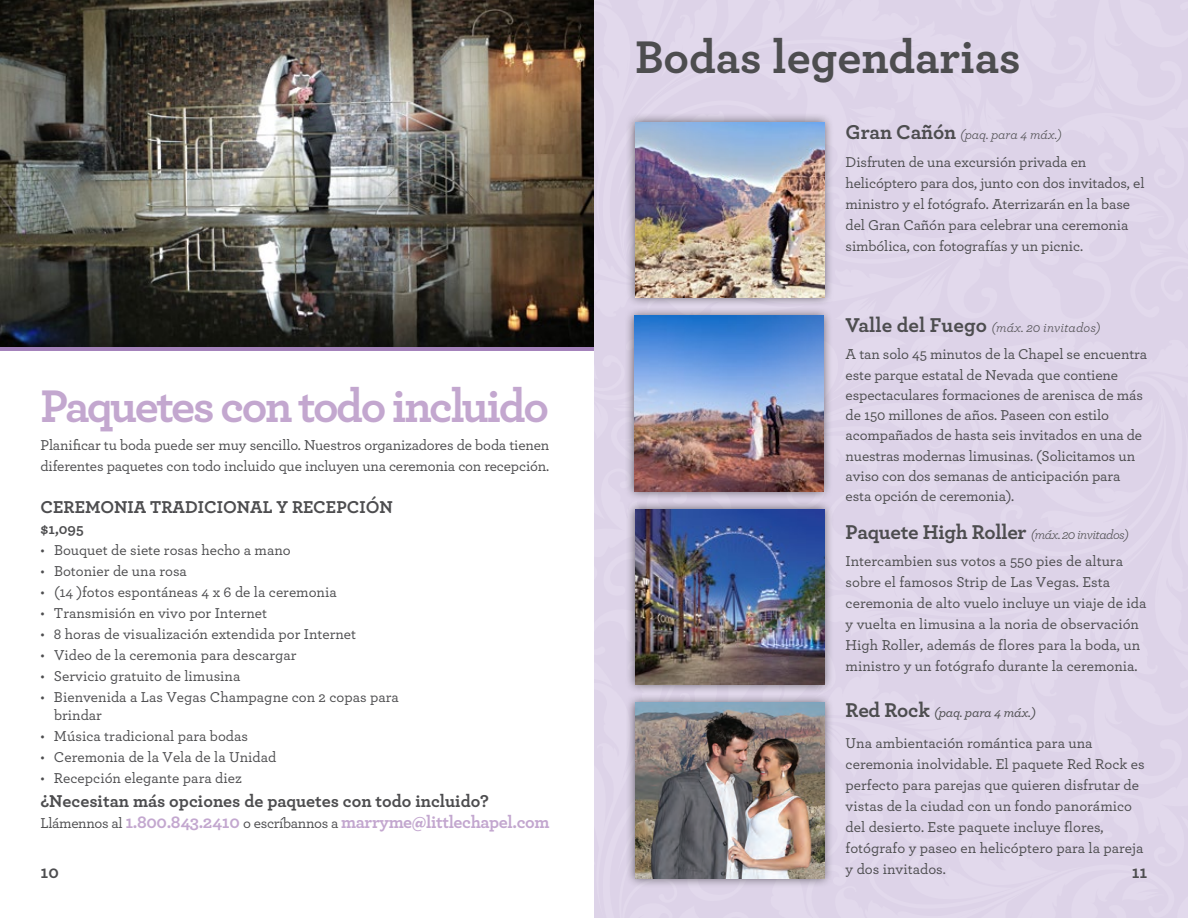
<style>
.page{position:relative;width:1188px;height:918px;background:#fff}
.page>*{position:absolute;margin:0;border:0;box-sizing:border-box;transform-origin:0 0}
.t1{font:700 48px "Archer";letter-spacing:-.05em;color:#c3a7cf}
.t2{font:700 48px "Archer";color:#4d4d4f}
.t3{font:700 21px "Archer";letter-spacing:-.015em;color:#4d4d4f}
.t4{font:700 18px/21px "Archer";color:#4d4d4f}
.t5{font:500 15px/21px "Archer";color:#4d4d4f}
.t6{font:700 15px "Archer";color:#4d4d4f}
.t7{font:italic 13.5px "Archer";color:#4d4d4f}
.t8{font:italic 500 13.5px "Archer";letter-spacing:-.02em;color:#4d4d4f}
.s1{font-weight:700;font-style:normal;font-size:21px}
.s2{font-weight:400;font-style:italic;font-size:13.5px}
.s3{font-weight:500;font-size:15px}
.s4{color:#c3a7cf}
</style>
<div class="page">
<div style="left:594px;top:0;width:594px;height:918px;background:#ddd3e8"></div>
<div style="left:625px;top:693px;width:209px;height:195px;background:#000;opacity:.55"></div>
<div style="left:625px;top:499px;width:209px;height:195px;background:#000;opacity:.55"></div>
<img style="left:635px;top:509px;width:189px;height:176px">
<div style="left:625px;top:306px;width:208px;height:195px;background:#000;opacity:.55"></div>
<img style="left:634px;top:316px;width:190px;height:175px">
<div style="left:625px;top:112px;width:209px;height:195px;background:#000;opacity:.55"></div>
<img style="left:635px;top:122px;width:189px;height:176px">
<hr style="left:0;top:347px;width:594px;height:4px;background:#a482bb">
<img style="left:0;top:0;width:594px;height:347px">
<img style="left:635px;top:703px;width:189px;height:175px">
<h1 class="t2" style="left:635px;top:19px;width:387px">Bodas legendarias</h1>
<p class="t7" style="left:846px;top:125px;width:218px"><span class="s1">Gran Cañón</span> (paq. para 4 máx.)</p>
<p class="t5" style="left:846px;top:150px;width:300px">Disfruten de una excursión privada en helicóptero para dos, junto con dos invitados, el ministro y el fotógrafo. Aterrizarán en la base del Gran Cañón para celebrar una ceremonia simbólica, con fotografías y un picnic.</p>
<p class="t7" style="left:846px;top:318px;width:256px"><span class="s1">Valle del Fuego</span> (máx. 20 invitados)</p>
<p class="t5" style="left:846px;top:343px;width:303px;line-height:20.2px">A tan solo 45 minutos de la Chapel se encuentra este parque estatal de Nevada que contiene espectaculares formaciones de arenisca de más de 150 millones de años. Paseen con estilo acompañados de hasta seis invitados en una de nuestras modernas limusinas. (Solicitamos un aviso con dos semanas de anticipación para esta opción de ceremonia).</p>
<h2 class="t3" style="left:846px;top:515px;width:285px">Paquete High Roller <span class="s2">(máx. 20 invitados)</span></h2>
<p class="t5" style="left:846px;top:550px;width:302px">Intercambien sus votos a 550 pies de altura sobre el famosos Strip de Las Vegas. Esta ceremonia de alto vuelo incluye un viaje de ida y vuelta en limusina a la noria de observación High Roller, además de flores para la boda, un ministro y un fotógrafo durante la ceremonia.</p>
<p class="t8" style="left:846px;top:702px;width:192px"><span class="s1">Red Rock</span> (paq. para 4 máx.)</p>
<p class="t5" style="left:846px;top:731px;width:300px">Una ambientación romántica para una ceremonia inolvidable. El paquete Red Rock es perfecto para parejas que quieren disfrutar de vistas de la ciudad con un fondo panorámico del desierto. Este paquete incluye flores, fotógrafo y paseo en helicóptero para la pareja y dos invitados.</p>
<h1 class="t1" style="left:40px;top:369px;width:510px">Paquetes con todo incluido</h1>
<p class="t5" style="left:40px;top:434px;width:510px">Planificar tu boda puede ser muy sencillo. Nuestros organizadores de boda tienen diferentes paquetes con todo incluido que incluyen una ceremonia con recepción.</p>
<p class="t4" style="left:40px;top:495px;width:354px">CEREMONIA TRADICIONAL Y RECEPCIÓN</p>
<p class="t6" style="left:40px;top:517px;width:45px">$1,095</p>
<p class="t5" style="left:40px;top:539px;width:252px">• Bouquet de siete rosas hecho a mano</p>
<p class="t5" style="left:40px;top:560px;width:148px">• Botonier de una rosa</p>
<p class="t5" style="left:40px;top:581px;width:298px">• (14 )fotos espontáneas 4 x 6 de la ceremonia</p>
<p class="t5" style="left:40px;top:602px;width:228px">• Transmisión en vivo por Internet</p>
<p class="t5" style="left:40px;top:623px;width:317px">• 8 horas de visualización extendida por Internet</p>
<p class="t5" style="left:40px;top:644px;width:258px">• Video de la ceremonia para descargar</p>
<p class="t5" style="left:40px;top:665px;width:201px">• Servicio gratuito de limusina</p>
<p class="t5" style="left:54px;top:687px;width:346px;line-height:18px;text-indent:-14px">• Bienvenida a Las Vegas Champagne con 2 copas para brindar</p>
<p class="t5" style="left:40px;top:725px;width:209px">• Música tradicional para bodas</p>
<p class="t5" style="left:40px;top:746px;width:237px">• Ceremonia de la Vela de la Unidad</p>
<p class="t5" style="left:40px;top:767px;width:203px">• Recepción elegante para diez</p>
<p class="t4" style="left:40px;top:789px;width:511px">¿Necesitan más opciones de paquetes con todo incluido?<br><span class="s3">Llámennos al</span> <span class="s4">1.800.843.2410</span> <span class="s3">o escríbannos a</span> <span class="s4">marryme@littlechapel.com</span></p>
<p class="t4" style="left:41px;top:860px;width:20px">10</p>
<p class="t4" style="left:1132px;top:860px;width:17px">11</p>
</div>
